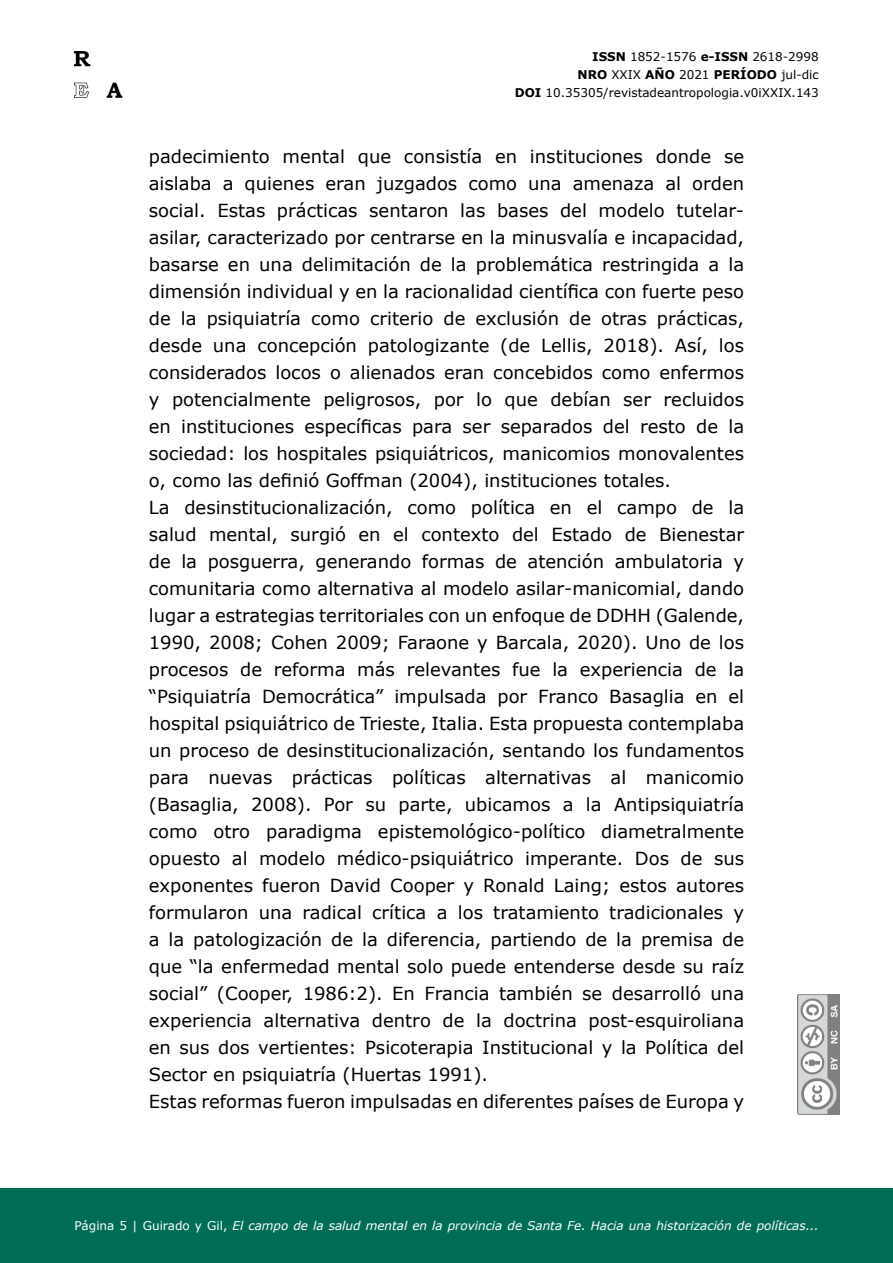
<style>
.page{position:relative;width:893px;height:1263px;background:#fff}
.page>*{position:absolute;margin:0;border:0;box-sizing:border-box;transform-origin:0 0}
.t1{font:18px/27px "Verdana";color:#000}
.t2{font:12px/18px "Verdana";color:#000;text-align:right}
.t3{font:italic 12px "Verdana";color:#fff}
.s1{font-weight:700}
.s2{font-style:normal}
</style>
<div class="page">
<img style="left:798px;top:994px;width:42px;height:120px">
<div style="left:0;top:1188px;width:893px;height:75px;background:#006e56"></div>
<img style="left:74px;top:52px;width:49px;height:45px">
<p class="t2" style="left:515px;top:47px;width:306px"><span class="s1">ISSN</span> 1852-1576 <span class="s1">e-ISSN</span> 2618-2998<br><span class="s1">NRO</span> XXIX <span class="s1">AÑO</span> 2021 <span class="s1">PERÍODO</span> jul-dic<br><span class="s1">DOI</span> 10.35305/revistadeantropologia.v0iXXIX.143</p>
<p class="t1" style="left:149px;top:142px;width:597px">padecimiento mental que consistía en instituciones donde se aislaba a quienes eran juzgados como una amenaza al orden social. Estas prácticas sentaron las bases del modelo tutelar&shy;asilar, caracterizado por centrarse en la minusvalía e incapacidad, basarse en una delimitación de la problemática restringida a la dimensión individual y en la racionalidad científica con fuerte peso de la psiquiatría como criterio de exclusión de otras prácticas, desde una concepción patologizante (de Lellis, 2018). Así, los considerados locos o alienados eran concebidos como enfermos y potencialmente peligrosos, por lo que debían ser recluidos en instituciones específicas para ser separados del resto de la sociedad: los hospitales psiquiátricos, manicomios monovalentes o, como las definió Goffman (2004), instituciones totales.<br>La desinstitucionalización, como política en el campo de la salud mental, surgió en el contexto del Estado de Bienestar de la posguerra, generando formas de atención ambulatoria y comunitaria como alternativa al modelo asilar-manicomial, dando lugar a estrategias territoriales con un enfoque de DDHH (Galende, 1990, 2008; Cohen 2009; Faraone y Barcala, 2020). Uno de los procesos de reforma más relevantes fue la experiencia de la “Psiquiatría Democrática” impulsada por Franco Basaglia en el hospital psiquiátrico de Trieste, Italia. Esta propuesta contemplaba un proceso de desinstitucionalización, sentando los fundamentos para nuevas prácticas políticas alternativas al manicomio (Basaglia, 2008). Por su parte, ubicamos a la Antipsiquiatría como otro paradigma epistemológico-político diametralmente opuesto al modelo médico-psiquiátrico imperante. Dos de sus exponentes fueron David Cooper y Ronald Laing; estos autores formularon una radical crítica a los tratamiento tradicionales y a la patologización de la diferencia, partiendo de la premisa de que “la enfermedad mental solo puede entenderse desde su raíz social” (Cooper, 1986:2). En Francia también se desarrolló una experiencia alternativa dentro de la doctrina post-esquiroliana en sus dos vertientes: Psicoterapia Institucional y la Política del Sector en psiquiatría (Huertas 1991).<br>Estas reformas fueron impulsadas en diferentes países de Europa y</p>
<p class="t3" style="left:74px;top:1217px;width:746px"><span class="s2">Página 5 | Guirado y Gil,</span> El campo de la salud mental en la provincia de Santa Fe. Hacia una historización de políticas...</p>
</div>
